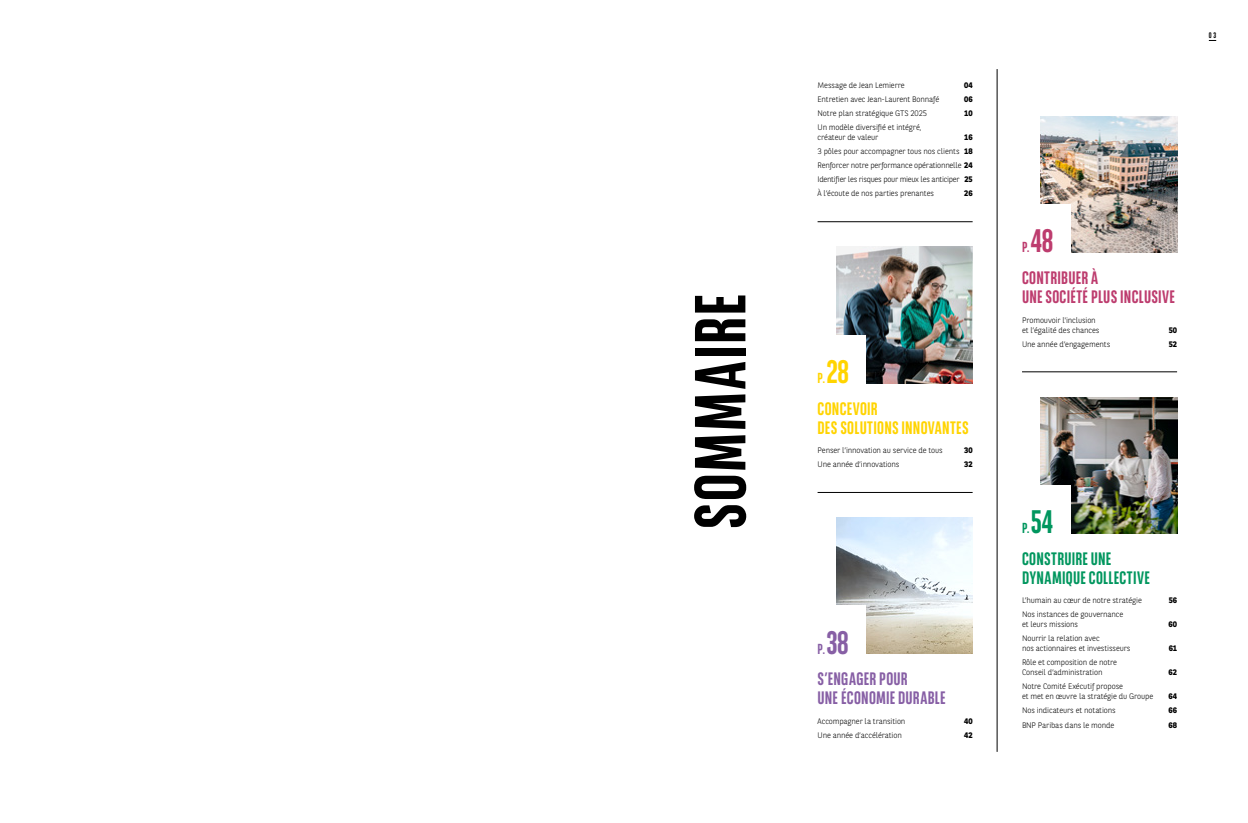
<style>
.page{position:relative;width:1248px;height:823px;background:#fff}
.page>*{position:absolute;margin:0;border:0;box-sizing:border-box;transform-origin:0 0}
.t1{font:700 72px "BNPP Sans Condensed";letter-spacing:.02em;color:#000}
.t2{font:700 32.5px "BNPP Sans Condensed";color:#ffd400}
.t3{font:700 32.5px "BNPP Sans Condensed";color:#875fa5}
.t4{font:700 32.5px "BNPP Sans Condensed";color:#bd3c6e}
.t5{font:700 32.5px "BNPP Sans Condensed";color:#00965e}
.t6{font:700 18px/19px "BNPP Sans Condensed";letter-spacing:.01em;color:#bd3c6e}
.t7{font:700 18px/19px "BNPP Sans Condensed";letter-spacing:.015em;color:#00965e}
.t8{font:700 18px/19px "BNPP Sans Condensed";letter-spacing:.015em;color:#875fa5}
.t9{font:700 18px/19px "BNPP Sans Condensed";letter-spacing:.015em;color:#ffd400}
.t10{font:700 14.5px "BNPP Sans Condensed";color:#ffd400}
.t11{font:700 14.5px "BNPP Sans Condensed";color:#875fa5}
.t12{font:700 14.5px "BNPP Sans Condensed";color:#bd3c6e}
.t13{font:700 14.5px "BNPP Sans Condensed";color:#00965e}
.t14{font:300 8px/10px "BNPP Sans";letter-spacing:-.015em;color:#000}
.t15{font:700 8px "BNPP Sans";letter-spacing:-.005em;color:#000}
.t16{font:700 8px "BNPP Sans Condensed";color:#000}
.s1{font-weight:700}
</style>
<div class="page">
<hr style="left:996px;top:69px;width:1px;height:682px;background:#000">
<img style="left:836px;top:247px;width:136px;height:136px">
<div style="left:829px;top:335px;width:37px;height:51px;background:#fff"></div>
<img style="left:836px;top:517px;width:136px;height:136px">
<div style="left:829px;top:605px;width:37px;height:51px;background:#fff"></div>
<hr style="left:817px;top:221px;width:155px;height:1px;background:#000">
<hr style="left:817px;top:492px;width:155px;height:1px;background:#000">
<hr style="left:1021px;top:371px;width:155px;height:1px;background:#000">
<img style="left:1040px;top:116px;width:136px;height:136px">
<div style="left:1033px;top:204px;width:37px;height:51px;background:#fff"></div>
<img style="left:1040px;top:397px;width:136px;height:136px">
<div style="left:1033px;top:484px;width:37px;height:51px;background:#fff"></div>
<h1 class="t1" style="left:678px;top:529px;width:237px;rotate:-90deg">SOMMAIRE</h1>
<p class="t14" style="left:817px;top:80px;width:89px">Message de Jean Lemierre</p>
<p class="t15" style="left:964px;top:80px;width:10px">04</p>
<p class="t14" style="left:817px;top:94px;width:123px">Entretien avec Jean-Laurent Bonnafé</p>
<p class="t15" style="left:964px;top:94px;width:10px">06</p>
<p class="t14" style="left:817px;top:108px;width:111px">Notre plan stratégique GTS 2025</p>
<p class="t15" style="left:964px;top:108px;width:10px">10</p>
<p class="t14" style="left:817px;top:122px;width:106px">Un modèle diversifié et intégré, créateur de valeur</p>
<p class="t14" style="left:817px;top:130px;width:156px;line-height:14px;text-align:justify;text-indent:147px"><span class="s1">16<br></span>3 pôles pour accompagner tous nos clients <span class="s1">18<br></span>Renforcer notre performance opérationnelle <span class="s1">24<br></span>Identifier les risques pour mieux les anticiper <span class="s1">25<br></span>À l’écoute de nos parties prenantes</p>
<p class="t15" style="left:964px;top:188px;width:10px">26</p>
<h2 class="t2" style="left:826px;top:353px;width:24px">28</h2>
<h3 class="t9" style="left:817px;top:398px;width:152px">CONCEVOIR<br>DES SOLUTIONS INNOVANTES</h3>
<p class="t14" style="left:817px;top:445px;width:127px">Penser l’innovation au service de tous</p>
<p class="t15" style="left:964px;top:445px;width:10px">30</p>
<p class="t14" style="left:817px;top:459px;width:83px">Une année d’innovations</p>
<p class="t15" style="left:964px;top:459px;width:10px">32</p>
<h3 class="t10" style="left:817px;top:369px;width:9px">P.</h3>
<h2 class="t3" style="left:826px;top:623px;width:24px">38</h2>
<h3 class="t11" style="left:817px;top:640px;width:9px">P.</h3>
<h3 class="t8" style="left:817px;top:669px;width:130px">S’ENGAGER POUR<br>UNE ÉCONOMIE DURABLE</h3>
<p class="t14" style="left:817px;top:715px;width:89px">Accompagner la transition</p>
<p class="t15" style="left:964px;top:715px;width:10px">40</p>
<p class="t14" style="left:817px;top:729px;width:86px">Une année d’accélération</p>
<p class="t15" style="left:964px;top:729px;width:10px">42</p>
<p class="t16" style="left:1208px;top:31px;width:9px">03</p>
<h2 class="t4" style="left:1030px;top:222px;width:24px">48</h2>
<h3 class="t12" style="left:1021px;top:239px;width:9px">P.</h3>
<h3 class="t6" style="left:1021px;top:268px;width:155px">CONTRIBUER À<br>UNE SOCIÉTÉ PLUS INCLUSIVE</h3>
<p class="t14" style="left:1021px;top:314px;width:79px">Promouvoir l'inclusion et l’égalité des chances</p>
<p class="t15" style="left:1168px;top:324px;width:10px">50</p>
<p class="t14" style="left:1021px;top:338px;width:90px">Une année d’engagements</p>
<p class="t15" style="left:1168px;top:338px;width:10px">52</p>
<h2 class="t5" style="left:1030px;top:502px;width:23px">54</h2>
<h3 class="t13" style="left:1021px;top:519px;width:9px">P.</h3>
<h3 class="t7" style="left:1021px;top:548px;width:129px">CONSTRUIRE UNE<br>DYNAMIQUE COLLECTIVE</h3>
<p class="t14" style="left:1021px;top:595px;width:121px">L’humain au cœur de notre stratégie</p>
<p class="t15" style="left:1168px;top:594px;width:10px">56</p>
<p class="t14" style="left:1021px;top:609px;width:103px">Nos instances de gouvernance et leurs missions</p>
<p class="t15" style="left:1168px;top:618px;width:10px">60</p>
<p class="t14" style="left:1021px;top:633px;width:110px">Nourrir la relation avec<br>nos actionnaires et investisseurs</p>
<p class="t15" style="left:1168px;top:642px;width:10px">61</p>
<p class="t14" style="left:1021px;top:657px;width:97px">Rôle et composition de notre<br>Conseil d’administration</p>
<p class="t15" style="left:1168px;top:666px;width:10px">62</p>
<p class="t14" style="left:1021px;top:681px;width:133px">Notre Comité Exécutif propose<br>et met en œuvre la stratégie du Groupe</p>
<p class="t15" style="left:1168px;top:690px;width:10px">64</p>
<p class="t14" style="left:1021px;top:705px;width:95px">Nos indicateurs et notations</p>
<p class="t15" style="left:1168px;top:704px;width:10px">66</p>
<p class="t14" style="left:1021px;top:719px;width:94px">BNP Paribas dans le monde</p>
<p class="t15" style="left:1168px;top:718px;width:10px">68</p>
</div>
